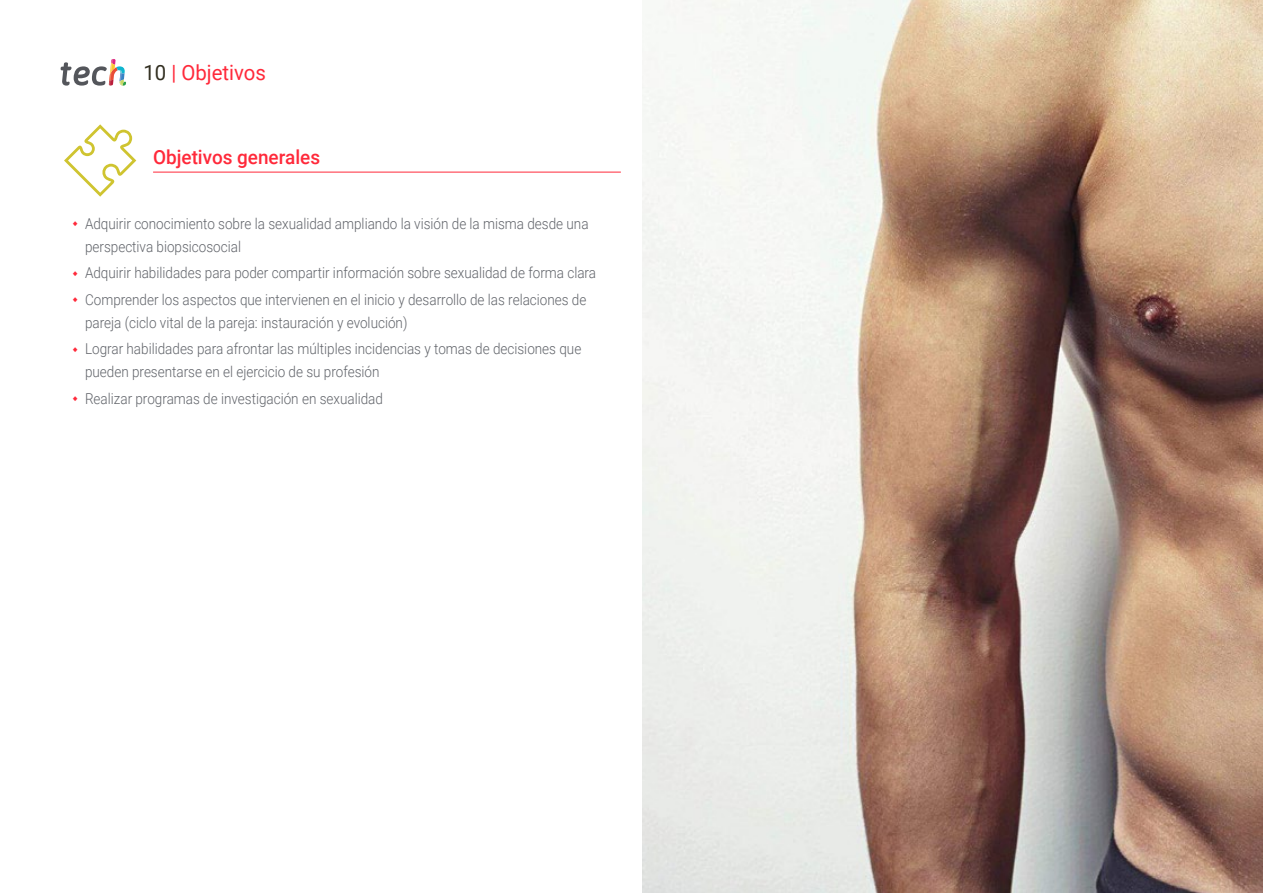
<style>
.page{position:relative;width:1263px;height:893px;background:#fff}
.page>*{position:absolute;margin:0;border:0;box-sizing:border-box;transform-origin:0 0}
.t1{font:21px "Roboto";color:#ff293a}
.t2{font:500 19.5px "Roboto";color:#ff293a}
.t3{font:300 15px/26.7px "Roboto";color:#61646a;scale:.9 1}
.s1{color:#312e20}
</style>
<div class="page">
<hr style="left:153px;top:172px;width:468px;height:1px;background:#ff293a">
<svg style="left:64px;top:124px;width:72px;height:73px"></svg>
<img style="left:642px;top:0;width:621px;height:893px">
<svg style="left:61px;top:59px;width:65px;height:27px"></svg>
<h1 class="t1" style="left:144px;top:57px;width:124px"><span class="s1">10</span> | Objetivos</h1>
<h2 class="t2" style="left:153px;top:143px;width:169px">Objetivos generales</h2>
<p class="t3" style="left:85px;top:212px;width:561px;line-height:22.5px">Adquirir conocimiento sobre la sexualidad ampliando la visión de la misma desde una perspectiva biopsicosocial</p>
<p class="t3" style="left:85px;top:259px;width:569px">Adquirir habilidades para poder compartir información sobre sexualidad de forma clara<br>Comprender los aspectos que intervienen en el inicio y desarrollo de las relaciones de</p>
<p class="t3" style="left:85px;top:308px;width:553px">pareja (ciclo vital de la pareja: instauración y evolución)<br>Lograr habilidades para afrontar las múltiples incidencias y tomas de decisiones que</p>
<p class="t3" style="left:85px;top:358px;width:333px">pueden presentarse en el ejercicio de su profesión<br>Realizar programas de investigación en sexualidad</p>
</div>
